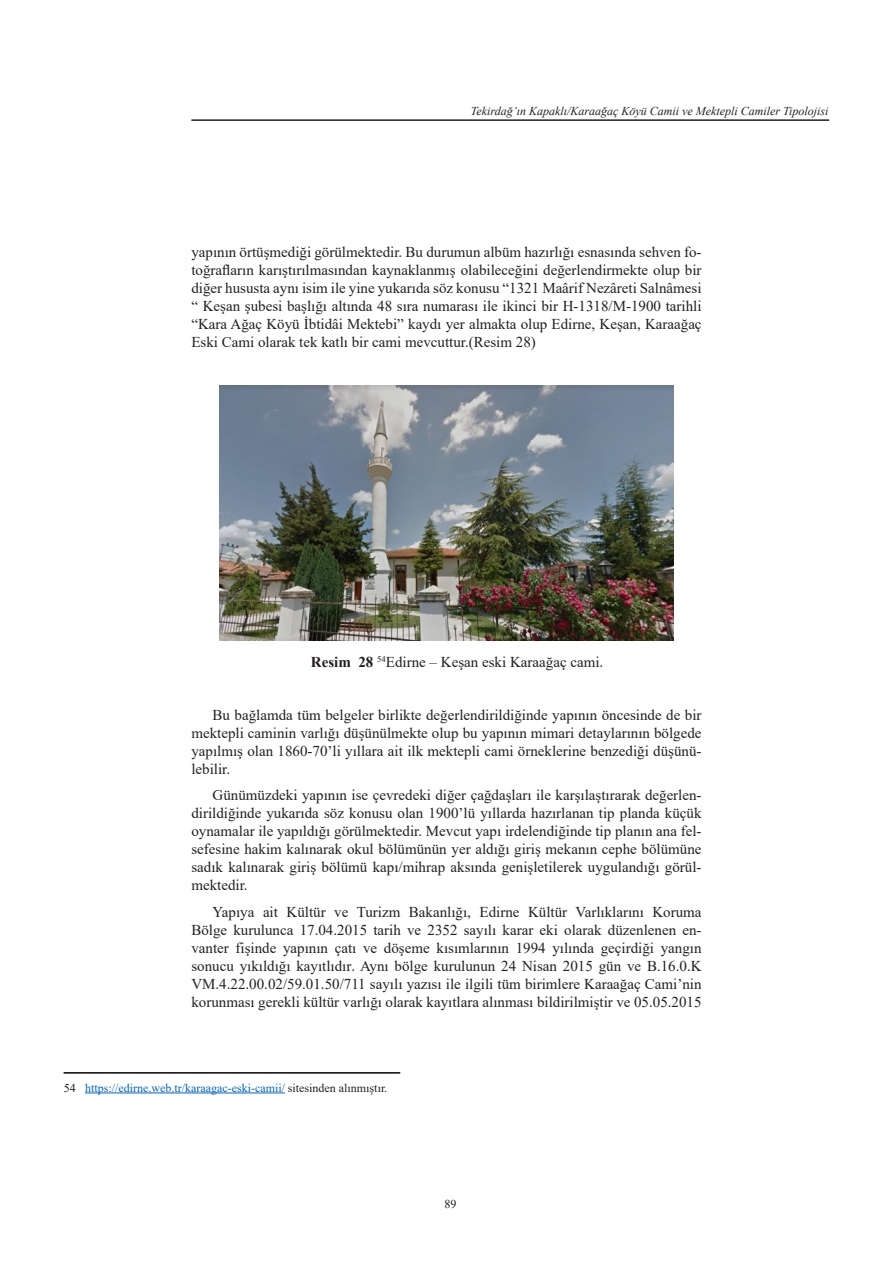
<style>
.page{position:relative;width:893px;height:1263px;background:#fff}
.page>*{position:absolute;margin:0;border:0;box-sizing:border-box;transform-origin:0 0}
.t1{font:15px/18px "Times New Roman";color:#231f20;text-align:justify}
.t2{font:italic 12px "Times New Roman";color:#231f20}
.t3{font:12px "Times New Roman";color:#0563c1}
.t4{font:12px "Times New Roman";color:#231f20}
.s1{font-weight:700}
.s2{color:#231f20}
</style>
<div class="page">
<hr style="left:191px;top:119px;width:638px;height:2px;background:#231f20">
<hr style="left:64px;top:1073px;width:336px;height:1px;background:#231f20">
<div style="left:64px;top:1072px;width:336px;height:1px;border:1px solid #231f20"></div>
<svg style="left:219px;top:630px;width:455px;height:11px"></svg>
<img style="left:220px;top:385px;width:453px;height:255px">
<hr style="left:85px;top:1093px;width:200px;height:1px;background:#0563c1">
<p class="t2" style="left:471px;top:103px;width:359px">Tekirdağ’ın Kapaklı/Karaağaç Köyü Camii ve Mektepli Camiler Tipolojisi</p>
<p class="t1" style="left:191px;top:243px;width:512px">yapının örtüşmediği görülmektedir. Bu durumun albüm hazırlığı esnasında sehven fo&shy;toğrafların karıştırılmasından kaynaklanmış olabileceğini değerlendirmekte olup bir diğer hususta aynı isim ile yine yukarıda söz konusu “1321 Maârif Nezâreti Salnâmesi “ Keşan şubesi başlığı altında 48 sıra numarası ile ikinci bir H-1318/M-1900 tarihli “Kara Ağaç Köyü İbtidâi Mektebi” kaydı yer almakta olup Edirne, Keşan, Karaağaç Eski Cami olarak tek katlı bir cami mevcuttur.(Resim 28)</p>
<p class="t1" style="left:311px;top:652px;width:294px"><span class="s1">Resim 28</span> <sup>54</sup>Edirne – Keşan eski Karaağaç cami.</p>
<p class="t1" style="left:191px;top:705px;width:512px;text-indent:21px">Bu bağlamda tüm belgeler birlikte değerlendirildiğinde yapının öncesinde de bir mektepli caminin varlığı düşünülmekte olup bu yapının mimari detaylarının bölgede yapılmış olan 1860-70’li yıllara ait ilk mektepli cami örneklerine benzediği düşünü&shy;lebilir.</p>
<p class="t1" style="left:191px;top:786px;width:512px;text-indent:21px">Günümüzdeki yapının ise çevredeki diğer çağdaşları ile karşılaştırarak değerlen&shy;dirildiğinde yukarıda söz konusu olan 1900’lü yıllarda hazırlanan tip planda küçük oynamalar ile yapıldığı görülmektedir. Mevcut yapı irdelendiğinde tip planın ana fel&shy;sefesine hakim kalınarak okul bölümünün yer aldığı giriş mekanın cephe bölümüne sadık kalınarak giriş bölümü kapı/mihrap aksında genişletilerek uygulandığı görül&shy;mektedir.</p>
<p class="t1" style="left:191px;top:902px;width:512px;text-indent:21px">Yapıya ait Kültür ve Turizm Bakanlığı, Edirne Kültür Varlıklarını Koruma Bölge kurulunca 17.04.2015 tarih ve 2352 sayılı karar eki olarak düzenlenen en&shy;vanter fişinde yapının çatı ve döşeme kısımlarının 1994 yılında geçirdiği yangın sonucu yıkıldığı kayıtlıdır. Aynı bölge kurulunun 24 Nisan 2015 gün ve B.16.0.K VM.4.22.00.02/59.01.50/711 sayılı yazısı ile ilgili tüm birimlere Karaağaç Cami’nin korunması gerekli kültür varlığı olarak kayıtlara alınması bildirilmiştir ve 05.05.2015</p>
<p class="t4" style="left:64px;top:1079px;width:13px">54</p>
<p class="t3" style="left:85px;top:1079px;width:304px">https://edirne.web.tr/karaagac-eski-camii/ <span class="s2">sitesinden alınmıştır.</span></p>
<p class="t4" style="left:445px;top:1195px;width:13px">89</p>
</div>
